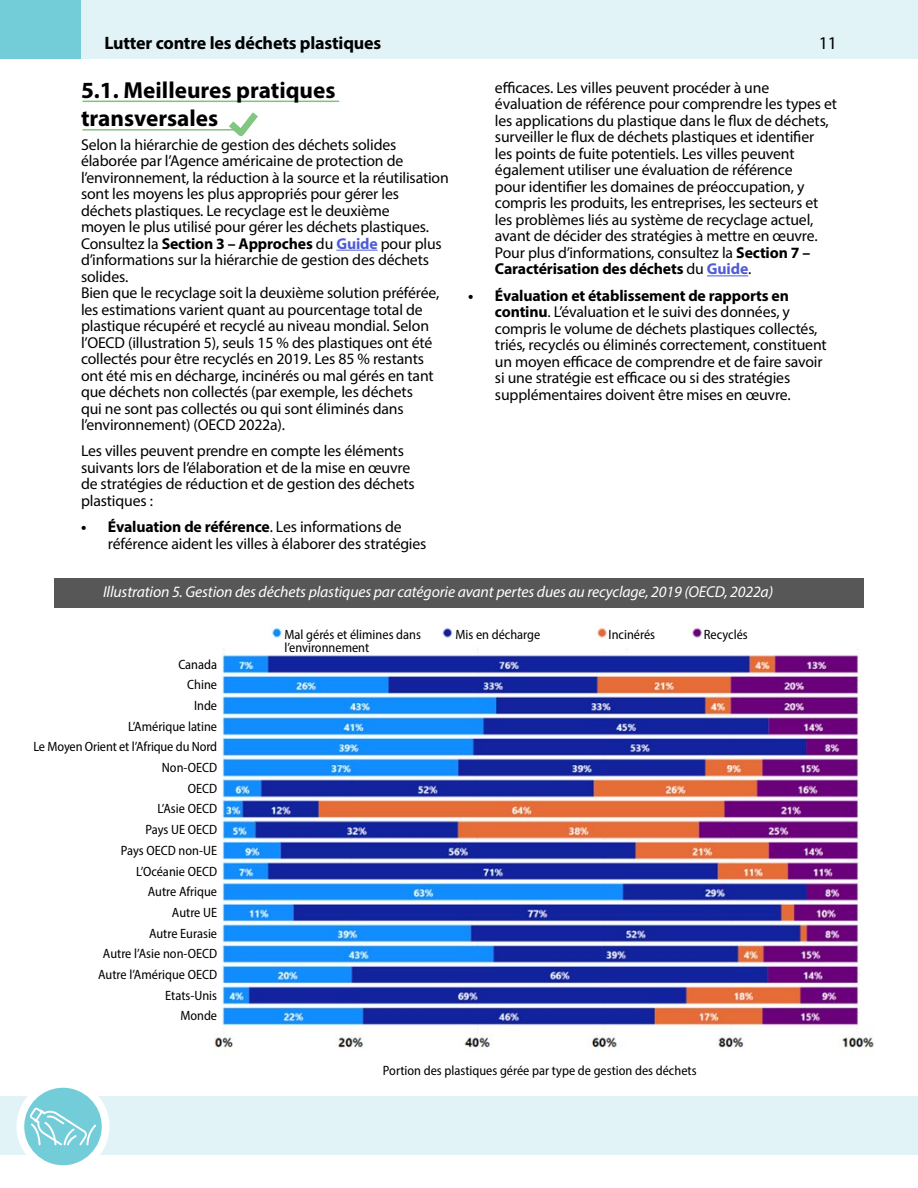
<style>
.page{position:relative;width:918px;height:1188px;background:#fff}
.page>*{position:absolute;margin:0;border:0;box-sizing:border-box;transform-origin:0 0}
.t1{font:700 23.25px/27.9px "Myriad Pro";color:#000}
.t2{font:700 18px "Myriad Pro";letter-spacing:-.01em;color:#000}
.t3{font:18px "Myriad Pro";color:#000}
.t4{font:15.75px/16.5px "Myriad Pro";letter-spacing:-.01em;color:#000}
.t5{font:italic 15.75px "Myriad Pro";letter-spacing:-.01em;color:#fff}
.t6{font:semi-condensed 13.5px/20.7px "Myriad Pro";color:#000}
.s1{font-weight:700}
.s2{font-weight:700;color:#4f5cd6}
</style>
<div class="page">
<div style="left:0;top:1096px;width:918px;height:58px;background:#e2f3f7"></div>
<div style="left:81px;top:0;width:837px;height:58px;background:#e2f3f7"></div>
<div style="left:0;top:0;width:81px;height:58px;background:#73cdd8"></div>
<div style="left:16px;top:1080px;width:94px;height:93px;background:#fff;border-radius:50%"></div>
<div style="left:24px;top:1088px;width:78px;height:77px;background:#73cdd8;border-radius:50%"></div>
<svg style="left:30px;top:1108px;width:66px;height:37px"></svg>
<svg style="left:229px;top:112px;width:29px;height:24px"></svg>
<hr style="left:82px;top:101px;width:257px;height:1px;background:#7fc47d">
<hr style="left:82px;top:129px;width:159px;height:2px;background:#7fc47d">
<div style="left:54px;top:579px;width:810px;height:29px;background:#575757"></div>
<hr style="left:707px;top:275px;width:41px;height:1px;background:#4f5cd6">
<hr style="left:336px;top:250px;width:42px;height:1px;background:#4f5cd6">
<img style="left:214px;top:627px;width:660px;height:421px">
<p class="t2" style="left:104px;top:31px;width:278px">Lutter contre les déchets plastiques</p>
<p class="t3" style="left:819px;top:32px;width:20px">11</p>
<p class="t1" style="left:81px;top:76px;width:256px">5.1. Meilleures pratiques transversales</p>
<p class="t4" style="left:81px;top:136px;width:369px">Selon la hiérarchie de gestion des déchets solides élaborée par l’Agence américaine de protection de l’environnement, la réduction à la source et la réutilisation sont les moyens les plus appropriés pour gérer les déchets plastiques. Le recyclage est le deuxième<br>moyen le plus utilisé pour gérer les déchets plastiques.<br>Consultez la <span class="s1">Section 3 – Approches</span> du <span class="s2">Guide</span> pour plus</p>
<p class="t4" style="left:81px;top:251px;width:349px">d’informations sur la hiérarchie de gestion des déchets solides.</p>
<p class="t4" style="left:81px;top:284px;width:360px">Bien que le recyclage soit la deuxième solution préférée, les estimations varient quant au pourcentage total de plastique récupéré et recyclé au niveau mondial. Selon l’OECD (illustration 5), seuls 15 % des plastiques ont été collectés pour être recyclés en 2019. Les 85 % restants ont été mis en décharge, incinérés ou mal gérés en tant que déchets non collectés (par exemple, les déchets<br>qui ne sont pas collectés ou qui sont éliminés dans l’environnement) (OECD 2022a).</p>
<p class="t4" style="left:81px;top:443px;width:335px">Les villes peuvent prendre en compte les éléments suivants lors de l’élaboration et de la mise en œuvre de stratégies de réduction et de gestion des déchets plastiques :</p>
<p class="t4" style="left:108px;top:518px;width:320px;text-indent:-27px"><span class="s1">• Évaluation de référence</span>. Les informations de référence aident les villes à élaborer des stratégies</p>
<p class="t4" style="left:495px;top:79px;width:343px">efficaces. Les villes peuvent procéder à une évaluation de référence pour comprendre les types et les applications du plastique dans le flux de déchets, surveiller le flux de déchets plastiques et identifier<br>les points de fuite potentiels. Les villes peuvent également utiliser une évaluation de référence<br>pour identifier les domaines de préoccupation, y compris les produits, les entreprises, les secteurs et les problèmes liés au système de recyclage actuel, avant de décider des stratégies à mettre en œuvre.<br>Pour plus d’informations, consultez la <span class="s1">Section 7 – Caractérisation des déchets</span> du <span class="s2">Guide</span>.</p>
<p class="t4" style="left:495px;top:287px;width:333px;text-indent:-27px"><span class="s1">• Évaluation et établissement de rapports en continu</span>. L’évaluation et le suivi des données, y compris le volume de déchets plastiques collectés, triés, recyclés ou éliminés correctement, constituent un moyen efficace de comprendre et de faire savoir si une stratégie est efficace ou si des stratégies supplémentaires doivent être mises en œuvre.</p>
<p class="t5" style="left:103px;top:582px;width:672px">Illustration 5. Gestion des déchets plastiques par catégorie avant pertes dues au recyclage, 2019 (OECD, 2022a)</p>
<p class="t6" style="left:285px;top:628px;width:138px;line-height:13.5px">Mal gérés et élimines dans l’environnement</p>
<p class="t6" style="left:455px;top:624px;width:86px">Mis en décharge</p>
<p class="t6" style="left:609px;top:624px;width:48px">Incinérés</p>
<p class="t6" style="left:704px;top:624px;width:45px">Recyclés</p>
<p class="t6" style="left:33px;top:654px;width:185px;text-align:right">Canada<br>Chine<br>Inde<br>L’Amérique latine<br>Le Moyen Orient et l’Afrique du Nord<br>Non-OECD<br>OECD<br>L’Asie OECD<br>Pays UE OECD<br>Pays OECD non-UE<br>L’Océanie OECD<br>Autre Afrique<br>Autre UE<br>Autre Eurasie<br>Autre l’Asie non-OECD<br>Autre l’Amérique OECD<br>Etats-Unis<br>Monde</p>
<p class="t6" style="left:383px;top:1060px;width:315px">Portion des plastiques gérée par type de gestion des déchets</p>
</div>
